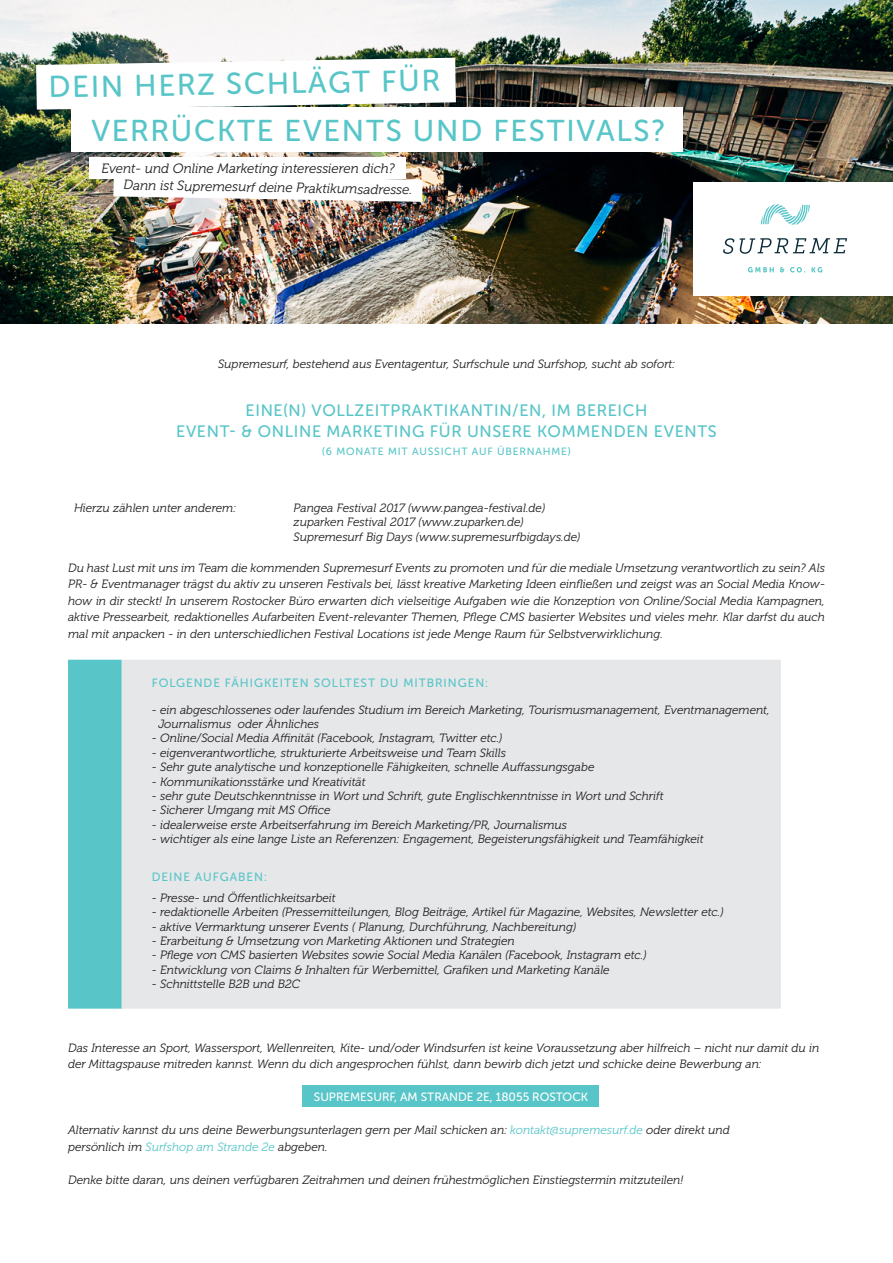
<style>
.page{position:relative;width:893px;height:1263px;background:#fff}
.page>*{position:absolute;margin:0;border:0;box-sizing:border-box;transform-origin:0 0}
.t1{font:30px "Museo Sans Rounded 500";letter-spacing:.06em;color:#58c5c8}
.t2{font:16.5px/21px "Museo Sans Rounded 500";letter-spacing:.04em;color:#58c5c8;text-align:center}
.t3{font:italic 13.5px "Museo 300";color:#231f20}
.t4{font:italic 12px/16.5px "Museo 300";color:#231f20}
.t5{font:12px "Museo Sans Rounded 500";letter-spacing:.08em;color:#58c5c8}
.t6{font:12px "Museo Sans Rounded 500";color:#fff}
.t7{font:10.5px "Museo Sans Rounded 500";letter-spacing:.08em;color:#58c5c8}
.s1{color:#58c5c8}
</style>
<div class="page">
<img style="left:0;top:0;width:893px;height:323px">
<div style="left:302px;top:1085px;width:297px;height:22px;background:#58c5c8"></div>
<div style="left:693px;top:182px;width:200px;height:114px;background:#fff"></div>
<svg style="left:748px;top:267px;width:74px;height:5px"></svg>
<svg style="left:761px;top:204px;width:49px;height:21px"></svg>
<svg style="left:723px;top:238px;width:124px;height:16px"></svg>
<div style="left:68px;top:660px;width:54px;height:349px;background:#58c5c8"></div>
<div style="left:122px;top:660px;width:659px;height:349px;background:#e6e7e9"></div>
<div style="left:71px;top:107px;width:611px;height:44px;background:#fff"></div>
<svg style="left:36px;top:58px;width:420px;height:52px"></svg>
<div style="left:89px;top:158px;width:316px;height:21px;background:#fff"></div>
<svg style="left:113px;top:174px;width:309px;height:28px"></svg>
<h1 class="t1" style="left:48px;top:71px;width:393px;rotate:-1deg">DEIN HERZ SCHLÄGT FÜR</h1>
<h1 class="t1" style="left:91px;top:114px;width:575px">VERRÜCKTE EVENTS UND FESTIVALS?</h1>
<p class="t3" style="left:101px;top:161px;width:295px">Event- und Online Marketing interessieren dich?</p>
<p class="t3" style="left:124px;top:177px;width:290px;rotate:1deg">Dann ist Supremesurf deine Praktikumsadresse.</p>
<p class="t4" style="left:218px;top:356px;width:458px">Supremesurf, bestehend aus Eventagentur, Surfschule und Surfshop, sucht ab sofort:</p>
<h2 class="t2" style="left:176px;top:400px;width:542px">EINE(N) VOLLZEITPRAKTIKANTIN/EN, IM BEREICH<br>EVENT- &amp; ONLINE MARKETING FÜR UNSERE KOMMENDEN EVENTS</h2>
<p class="t7" style="left:322px;top:446px;width:250px">(6 MONATE MIT AUSSICHT AUF ÜBERNAHME)</p>
<p class="t4" style="left:74px;top:499px;width:163px">Hierzu zählen unter anderem:</p>
<p class="t4" style="left:294px;top:501px;width:288px;line-height:14.4px">Pangea Festival 2017 (www.pangea-festival.de) zuparken Festival 2017 (www.zuparken.de)<br>Supremesurf Big Days (www.supremesurfbigdays.de)</p>
<p class="t4" style="left:68px;top:559px;width:758px;text-align:justify">Du hast Lust mit uns im Team die kommenden Supremesurf Events zu promoten und für die mediale Umsetzung verantwortlich zu sein? Als PR- &amp; Eventmanager trägst du aktiv zu unseren Festivals bei, lässt kreative Marketing Ideen einfließen und zeigst was an Social Media Know&shy;how in dir steckt! In unserem Rostocker Büro erwarten dich vielseitige Aufgaben wie die Konzeption von Online/Social Media Kampagnen, aktive Pressearbeit, redaktionelles Aufarbeiten Event-relevanter Themen, Pflege CMS basierter Websites und vieles mehr. Klar darfst du auch mal mit anpacken - in den unterschiedlichen Festival Locations ist jede Menge Raum für Selbstverwirklichung.</p>
<p class="t5" style="left:152px;top:676px;width:338px">FOLGENDE FÄHIGKEITEN SOLLTEST DU MITBRINGEN:</p>
<p class="t4" style="left:158px;top:702px;width:613px;line-height:14.4px;text-indent:-7px">- ein abgeschlossenes oder laufendes Studium im Bereich Marketing, Tourismusmanagement, Eventmanagement,<br>Journalismus oder Ähnliches</p>
<p class="t4" style="left:152px;top:730px;width:352px">- Online/Social Media Affinität (Facebook, Instagram, Twitter etc.)</p>
<p class="t4" style="left:152px;top:744px;width:356px">- eigenverantwortliche, strukturierte Arbeitsweise und Team Skills</p>
<p class="t4" style="left:152px;top:759px;width:444px">- Sehr gute analytische und konzeptionelle Fähigkeiten, schnelle Auffassungsgabe</p>
<p class="t4" style="left:152px;top:773px;width:215px">- Kommunikationsstärke und Kreativität</p>
<p class="t4" style="left:152px;top:788px;width:513px">- sehr gute Deutschkenntnisse in Wort und Schrift, gute Englischkenntnisse in Wort und Schrift</p>
<p class="t4" style="left:152px;top:802px;width:180px">- Sicherer Umgang mit MS Office</p>
<p class="t4" style="left:152px;top:816px;width:417px">- idealerweise erste Arbeitserfahrung im Bereich Marketing/PR, Journalismus</p>
<p class="t4" style="left:152px;top:831px;width:553px">- wichtiger als eine lange Liste an Referenzen: Engagement, Begeisterungsfähigkeit und Teamfähigkeit</p>
<p class="t5" style="left:152px;top:870px;width:117px">DEINE AUFGABEN:</p>
<p class="t4" style="left:152px;top:889px;width:185px">- Presse- und Öffentlichkeitsarbeit</p>
<p class="t4" style="left:152px;top:904px;width:573px">- redaktionelle Arbeiten (Pressemitteilungen, Blog Beiträge, Artikel für Magazine, Websites, Newsletter etc.)</p>
<p class="t4" style="left:152px;top:918px;width:426px">- aktive Vermarktung unserer Events ( Planung, Durchführung, Nachbereitung)</p>
<p class="t4" style="left:152px;top:933px;width:365px">- Erarbeitung &amp; Umsetzung von Marketing Aktionen und Strategien</p>
<p class="t4" style="left:152px;top:947px;width:496px">- Pflege von CMS basierten Websites sowie Social Media Kanälen (Facebook, Instagram etc.)</p>
<p class="t4" style="left:152px;top:961px;width:459px">- Entwicklung von Claims &amp; Inhalten für Werbemittel, Grafiken und Marketing Kanäle</p>
<p class="t4" style="left:152px;top:976px;width:150px">- Schnittstelle B2B und B2C</p>
<p class="t4" style="left:68px;top:1039px;width:753px">Das Interesse an Sport, Wassersport, Wellenreiten, Kite- und/oder Windsurfen ist keine Voraussetzung aber hilfreich – nicht nur damit du in der Mittagspause mitreden kannst. Wenn du dich angesprochen fühlst, dann bewirb dich jetzt und schicke deine Bewerbung an:</p>
<p class="t6" style="left:314px;top:1091px;width:276px">SUPREMESURF, AM STRANDE 2E, 18055 ROSTOCK</p>
<p class="t4" style="left:68px;top:1122px;width:663px">Alternativ kannst du uns deine Bewerbungsunterlagen gern per Mail schicken an: <span class="s1">kontakt@supremesurf.de</span> oder direkt und persönlich im <span class="s1">Surfshop am Strande 2e</span> abgeben.</p>
<p class="t4" style="left:68px;top:1171px;width:617px">Denke bitte daran, uns deinen verfügbaren Zeitrahmen und deinen frühestmöglichen Einstiegstermin mitzuteilen!</p>
</div>
